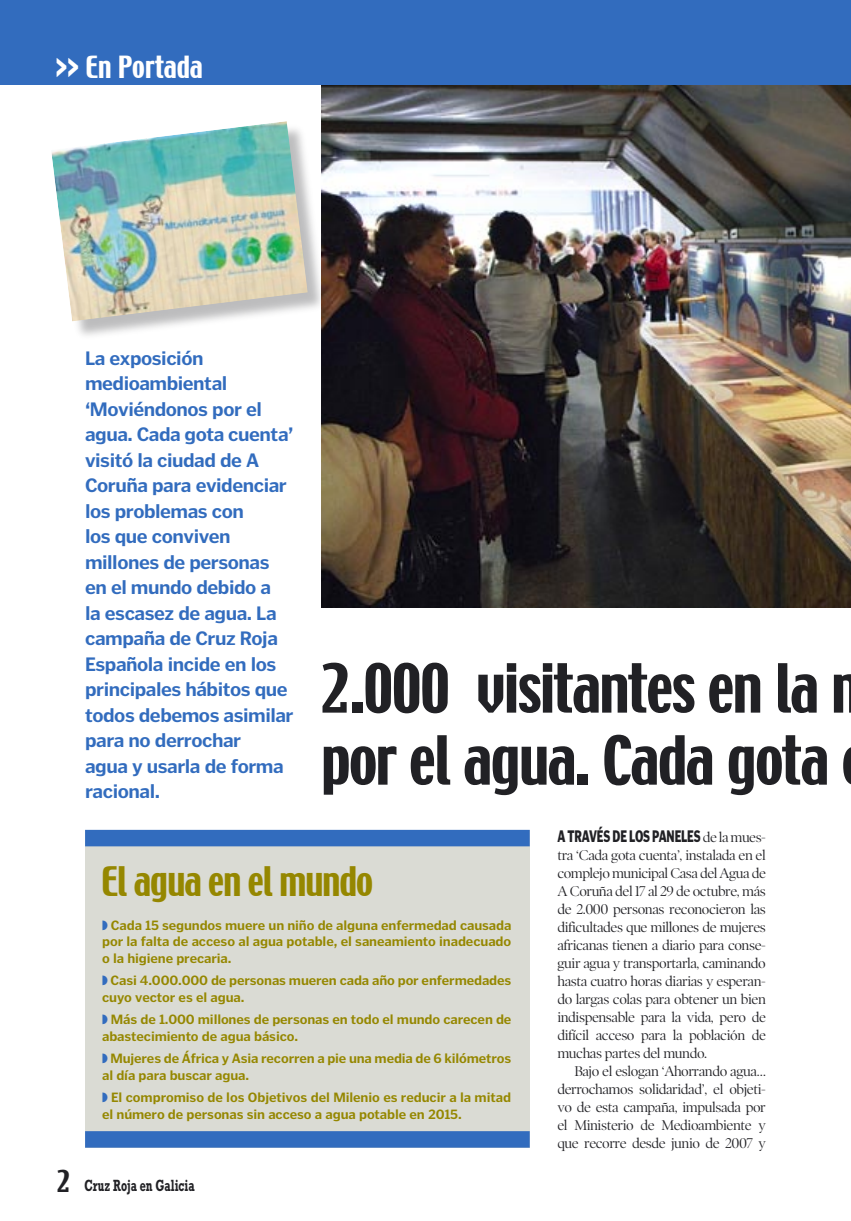
<style>
.page{position:relative;width:851px;height:1221px;background:#fff}
.page>*{position:absolute;margin:0;border:0;box-sizing:border-box;transform-origin:0 0}
.t1{font:60px/72px "Techno";letter-spacing:-.025em;color:#212125}
.t2{font:36px "Techno";letter-spacing:-.025em;color:#958700}
.t3{font:27px "Techno";letter-spacing:-.005em;color:#fff}
.t4{font:700 19.5px/25.5px "Poynter Gothic Text";letter-spacing:-.025em;color:#326cbe}
.t5{font:900 16.5px "Poynter Gothic Text";letter-spacing:-.015em;color:#212125;scale:.7 1}
.t6{font:700 16.5px "Rockwell";letter-spacing:.005em;color:#212125;scale:.65 1}
.t7{font:14.25px/18px "Poynter OS Display";letter-spacing:-.03em;color:#212125;text-align:justify}
.t8{font:700 13.5px/16.5px "Poynter Gothic Text";letter-spacing:-.01em;color:#958700}
.s1{font-size:36px}
.s2{font-family:"Poynter OS Display";font-weight:400;font-size:14.25px}
.s3{color:#326cbe}
.s4{font-family:"Techno";font-weight:400;font-size:27px}
</style>
<div class="page">
<img style="left:321px;top:85px;width:529px;height:522px">
<div style="left:0;top:0;width:850px;height:85px;background:#326cbe"></div>
<div style="left:52px;top:122px;width:276px;height:219px;background:#212125;opacity:.3"></div>
<img style="left:52px;top:121px;width:255px;height:200px">
<div style="left:85px;top:830px;width:444px;height:317px;background:#dadbd4"></div>
<div style="left:85px;top:829px;width:444px;height:17px;background:#326cbe"></div>
<div style="left:85px;top:1131px;width:444px;height:16px;background:#326cbe"></div>
<h3 class="t3" style="left:55px;top:49px;width:149px"><span class="s1">&gt;&gt;</span> En Portada</h3>
<p class="t4" style="left:85px;top:345px;width:210px">La exposición medioambiental ‘Moviéndonos por el agua. Cada gota cuenta’ visitó la ciudad de A<br>Coruña para evidenciar los problemas con<br>los que conviven millones de personas en el mundo debido a<br>la escasez de agua. La campaña de Cruz Roja<br>Española incide en los principales hábitos que todos debemos asimilar para no derrochar<br>agua y usarla de forma racional.</p>
<h1 class="t1" style="left:321px;top:655px;width:509px">2.000 visitantes en la por el agua. Cada gota</h1>
<p class="t5" style="left:557px;top:826px;width:299px">A TRAVÉS DE LOS PANELES <span class="s2">de la mues-</span></p>
<p class="t7" style="left:557px;top:845px;width:210px">tra ‘Cada gota cuenta’, instalada en el complejo municipal Casa del Agua de A Coruña del 17 al 29 de octubre, más de 2.000 personas reconocieron las dificultades que millones de mujeres africanas tienen a diario para conse&shy;guir agua y transportarla, caminando hasta cuatro horas diarias y esperan&shy;do largas colas para obtener un bien indispensable para la vida, pero de difícil acceso para la población de muchas partes del mundo.</p>
<p class="t7" style="left:557px;top:1061px;width:210px;text-indent:17px">Bajo el eslogan ‘Ahorrando agua… derrochamos solidaridad’, el objeti&shy;vo de esta campaña, impulsada por el Ministerio de Medioambiente y que recorre desde junio de 2007 y</p>
<h2 class="t2" style="left:101px;top:856px;width:274px">El agua en el mundo</h2>
<p class="t8" style="left:102px;top:916px;width:411px;text-align:justify"><span class="s3">◗</span> Cada 15 segundos muere un niño de alguna enfermedad causada por la falta de acceso al agua potable, el saneamiento inadecuado o la higiene precaria.</p>
<p class="t8" style="left:102px;top:972px;width:410px"><span class="s3">◗</span> Casi 4.000.000 de personas mueren cada año por enfermedades cuyo vector es el agua.</p>
<p class="t8" style="left:102px;top:1011px;width:411px"><span class="s3">◗</span> Más de 1.000 millones de personas en todo el mundo carecen de abastecimiento de agua básico.</p>
<p class="t8" style="left:102px;top:1050px;width:411px"><span class="s3">◗</span> Mujeres de África y Asia recorren a pie una media de 6 kilómetros al día para buscar agua.</p>
<p class="t8" style="left:102px;top:1089px;width:410px"><span class="s3">◗</span> El compromiso de los Objetivos del Milenio es reducir a la mitad el número de personas sin acceso a agua potable en 2015.</p>
<p class="t6" style="left:57px;top:1175px;width:213px"><span class="s4">2</span> Cruz Roja en Galicia</p>
</div>
